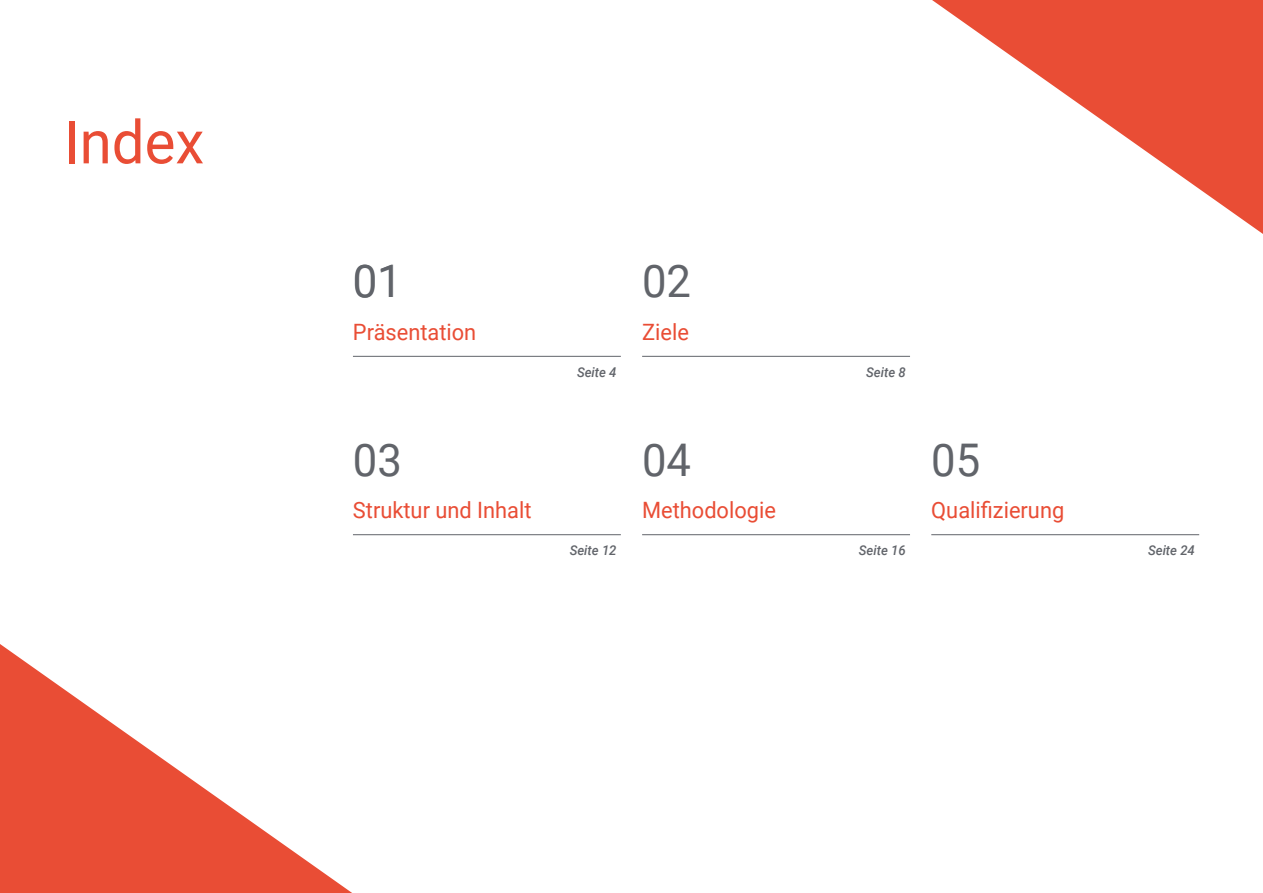
<style>
.page{position:relative;width:1263px;height:893px;background:#fff}
.page>*{position:absolute;margin:0;border:0;box-sizing:border-box;transform-origin:0 0}
.t1{font:60px "Roboto";color:#e94d35}
.t2{font:45px "Roboto";color:#61646a}
.t3{font:22.5px "Roboto";color:#e94d35}
.t4{font:italic 500 13.5px "Roboto";color:#61646a}
</style>
<div class="page">
<svg style="left:0;top:644px;width:352px;height:249px"></svg>
<svg style="left:932px;top:0;width:331px;height:234px"></svg>
<hr style="left:353px;top:356px;width:268px;height:1px;background:#61646a">
<hr style="left:642px;top:356px;width:268px;height:1px;background:#61646a">
<hr style="left:931px;top:534px;width:268px;height:1px;background:#61646a">
<hr style="left:642px;top:534px;width:268px;height:1px;background:#61646a">
<hr style="left:353px;top:534px;width:268px;height:1px;background:#61646a">
<h1 class="t1" style="left:64px;top:100px;width:142px">Index</h1>
<h2 class="t2" style="left:353px;top:250px;width:51px">01</h2>
<h2 class="t2" style="left:642px;top:250px;width:51px">02</h2>
<p class="t3" style="left:353px;top:316px;width:125px">Präsentation</p>
<p class="t3" style="left:642px;top:316px;width:48px">Ziele</p>
<p class="t4" style="left:577px;top:363px;width:41px">Seite 4</p>
<p class="t4" style="left:866px;top:363px;width:41px">Seite 8</p>
<h2 class="t2" style="left:353px;top:428px;width:51px">03</h2>
<h2 class="t2" style="left:642px;top:428px;width:51px">04</h2>
<p class="t3" style="left:353px;top:494px;width:180px">Struktur und Inhalt</p>
<p class="t3" style="left:642px;top:494px;width:135px">Methodologie</p>
<p class="t4" style="left:570px;top:540px;width:48px">Seite 12</p>
<p class="t4" style="left:859px;top:540px;width:48px">Seite 16</p>
<h2 class="t2" style="left:931px;top:428px;width:51px">05</h2>
<p class="t3" style="left:931px;top:494px;width:134px">Qualifizierung</p>
<p class="t4" style="left:1148px;top:540px;width:48px">Seite 24</p>
</div>
